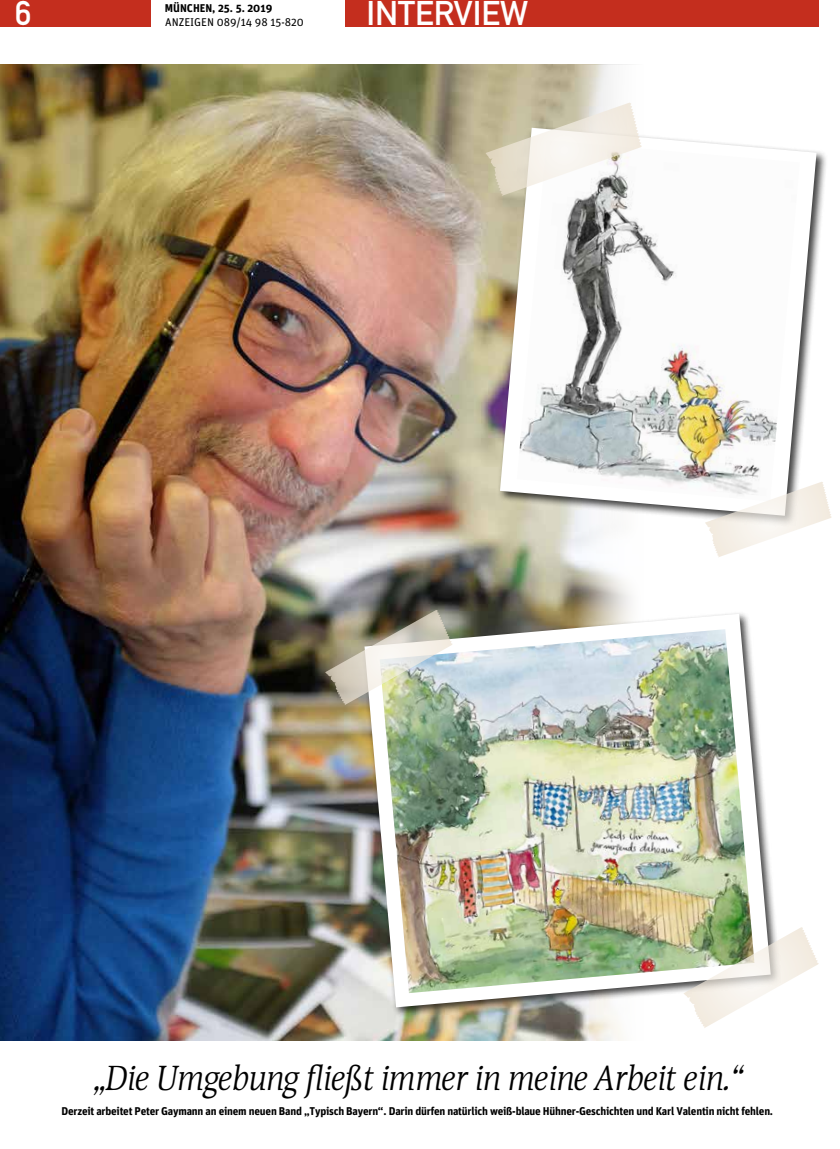
<style>
.page{position:relative;width:840px;height:1149px;background:#fff}
.page>*{position:absolute;margin:0;border:0;box-sizing:border-box;transform-origin:0 0}
.t1{font:italic 35px "Devin";letter-spacing:-.01em;color:#000;scale:.9 1}
.t2{font:33.75px "DIN Mittelschrift";color:#fff}
.t3{font:700 11.25px "Unit";letter-spacing:-.02em;color:#000}
.t4{font:11.25px "Unit";color:#000}
.t5{font:700 11.25px "Unit";color:#000}
</style>
<div class="page">
<img style="left:0;top:65px;width:507px;height:975px">
<svg style="left:510px;top:65px;width:121px;height:972px"></svg>
<div style="left:361px;top:610px;width:420px;height:407px;background:#000;opacity:.75"></div>
<img style="left:364px;top:613px;width:407px;height:394px">
<img style="left:380px;top:629px;width:374px;height:363px">
<img style="left:325px;top:609px;width:127px;height:96px">
<svg style="left:683px;top:926px;width:136px;height:101px"></svg>
<div style="left:497px;top:125px;width:330px;height:401px;background:#000;opacity:.75"></div>
<svg style="left:500px;top:128px;width:316px;height:387px"></svg>
<img style="left:517px;top:140px;width:283px;height:361px">
<svg style="left:485px;top:102px;width:157px;height:94px"></svg>
<svg style="left:705px;top:481px;width:127px;height:76px"></svg>
<div style="left:36px;top:1037px;width:763px;height:105px;background:#fff"></div>
<div style="left:0;top:0;width:150px;height:27px;background:#c42e1e"></div>
<div style="left:345px;top:0;width:473px;height:27px;background:#c42e1e"></div>
<h2 class="t2" style="left:15px;top:-6px;width:18px">6</h2>
<p class="t5" style="left:165px;top:1px;width:109px">MÜNCHEN, 25. 5. 2019</p>
<p class="t4" style="left:165px;top:15px;width:140px">ANZEIGEN 089/14 98 15-820</p>
<h2 class="t2" style="left:366px;top:-6px;width:163px">INTERVIEW</h2>
<h1 class="t1" style="left:92px;top:1057px;width:723px">„Die Umgebung fließt immer in meine Arbeit ein.“</h1>
<p class="t3" style="left:61px;top:1103px;width:713px">Derzeit arbeitet Peter Gaymann an einem neuen Band „Typisch Bayern“. Darin dürfen natürlich weiß-blaue Hühner-Geschichten und Karl Valentin nicht fehlen.</p>
</div>
